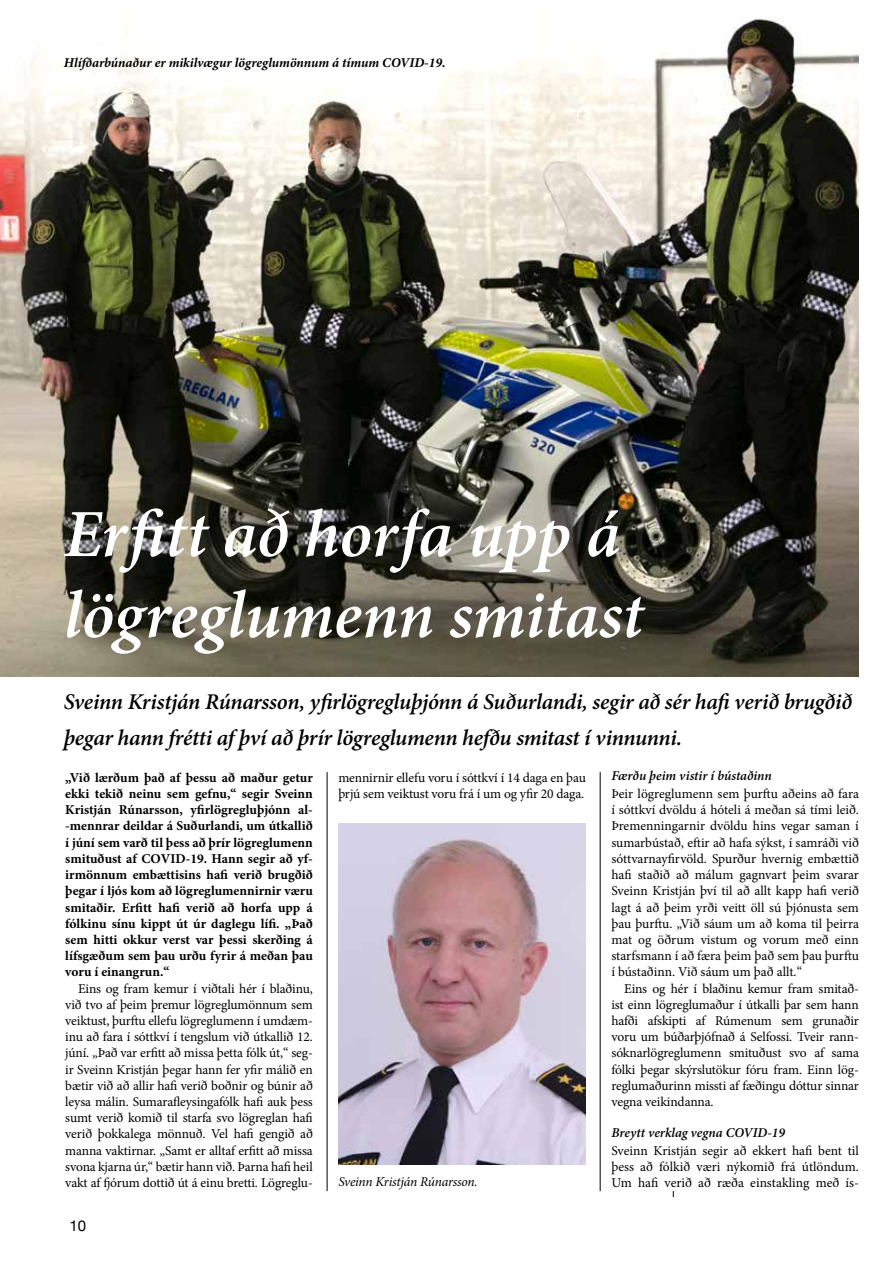
<style>
.page{position:relative;width:893px;height:1263px;background:#fff}
.page>*{position:absolute;margin:0;border:0;box-sizing:border-box;transform-origin:0 0}
.t1{font:italic 600 67.5px/81px "Minion Pro";letter-spacing:-.005em;color:#fff}
.t2{font:italic 600 22.5px/36px "Minion Pro";letter-spacing:-.015em;color:#000}
.t3{font:15px "Helvetica Neue";color:#000}
.t4{font:13.5px/16.2px "Minion Pro";letter-spacing:-.01em;color:#000;text-align:justify}
.t5{font:700 13.5px/16.2px "Minion Pro";color:#000;text-align:justify}
.t6{font:italic 700 13.5px "Minion Pro";letter-spacing:-.005em;color:#000}
.t7{font:italic 600 13.5px "Minion Pro";color:#000}
.t8{font:italic 13.5px "Minion Pro";letter-spacing:-.02em;color:#000}
</style>
<div class="page">
<img style="left:0;top:18px;width:859px;height:659px">
<hr style="left:327px;top:772px;width:1px;height:419px;background:#000">
<hr style="left:600px;top:772px;width:1px;height:419px;background:#000">
<img style="left:338px;top:823px;width:248px;height:341px">
<p class="t6" style="left:64px;top:53px;width:383px">Hlífðarbúnaður er mikilvægur lögreglumönnum á tímum COVID-19.</p>
<h1 class="t1" style="left:64px;top:493px;width:581px">Erfitt að horfa upp á lögreglumenn smitast</h1>
<h2 class="t2" style="left:64px;top:684px;width:790px">Sveinn Kristján Rúnarsson, yfirlögregluþjónn á Suðurlandi, segir að sér hafi verið brugðið þegar hann frétti af því að þrír lögreglumenn hefðu smitast í vinnunni.</h2>
<p class="t5" style="left:65px;top:769px;width:249px">„Við lærðum það af þessu að maður getur ekki tekið neinu sem gefnu,“ segir Sveinn Kristján Rúnarsson, yfirlögregluþjónn al--mennrar deildar á Suðurlandi, um útkallið í júní sem varð til þess að þrír lögreglumenn smituðust af COVID-19. Hann segir að yf&shy;irmönnum embættisins hafi verið brugðið þegar í ljós kom að lögreglumennirnir væru smitaðir. Erfitt hafi verið að horfa upp á fólkinu sínu kippt út úr daglegu lífi. „Það sem hitti okkur verst var þessi skerðing á lífsgæðum sem þau urðu fyrir á meðan þau voru í einangrun.“</p>
<p class="t4" style="left:65px;top:980px;width:249px;text-indent:13px">Eins og fram kemur í viðtali hér í blaðinu, við tvo af þeim þremur lögreglumönnum sem veiktust, þurftu ellefu lögreglumenn í umdæm&shy;inu að fara í sóttkví í tengslum við útkallið 12. júní. „Það var erfitt að missa þetta fólk út,“ seg&shy;ir Sveinn Kristján þegar hann fer yfir málið en bætir við að allir hafi verið boðnir og búnir að leysa málin. Sumarafleysingafólk hafi auk þess sumt verið komið til starfa svo lögreglan hafi verið þokkalega mönnuð. Vel hafi gengið að manna vaktirnar. „Samt er alltaf erfitt að missa svona kjarna úr,“ bætir hann við. Þarna hafi heil vakt af fjórum dottið út á einu bretti. Lögreglu-</p>
<p class="t3" style="left:69px;top:1215px;width:18px">10</p>
<p class="t4" style="left:338px;top:769px;width:249px">mennirnir ellefu voru í sóttkví í 14 daga en þau þrjú sem veiktust voru frá í um og yfir 20 daga.</p>
<p class="t7" style="left:611px;top:767px;width:162px">Færðu þeim vistir í bústaðinn</p>
<p class="t4" style="left:611px;top:786px;width:249px">Þeir lögreglumenn sem þurftu aðeins að fara í sóttkví dvöldu á hóteli á meðan sá tími leið.<br>Þremenningarnir dvöldu hins vegar saman í sumarbústað, eftir að hafa sýkst, í samráði við sóttvarnayfirvöld. Spurður hvernig embættið hafi staðið að málum gagnvart þeim svarar Sveinn Kristján því til að allt kapp hafi verið lagt á að þeim yrði veitt öll sú þjónusta sem þau þurftu. „Við sáum um að koma til þeirra mat og öðrum vistum og vorum með einn starfsmann í að færa þeim það sem þau þurftu í bústaðinn. Við sáum um það allt.“</p>
<p class="t4" style="left:611px;top:980px;width:249px;text-indent:13px">Eins og hér í blaðinu kemur fram smitað&shy;ist einn lögreglumaður í útkalli þar sem hann hafði afskipti af Rúmenum sem grunaðir voru um búðarþjófnað á Selfossi. Tveir rann&shy;sóknarlögreglumenn smituðust svo af sama fólki þegar skýrslutökur fóru fram. Einn lög&shy;reglumaðurinn missti af fæðingu dóttur sinnar vegna veikindanna.</p>
<p class="t7" style="left:611px;top:1123px;width:175px">Breytt verklag vegna COVID-19</p>
<p class="t4" style="left:611px;top:1142px;width:249px">Sveinn Kristján segir að ekkert hafi bent til þess að fólkið væri nýkomið frá útlöndum.<br>Um hafi verið að ræða einstakling með ís-</p>
<p class="t8" style="left:338px;top:1173px;width:141px">Sveinn Kristján Rúnarsson.</p>
</div>
